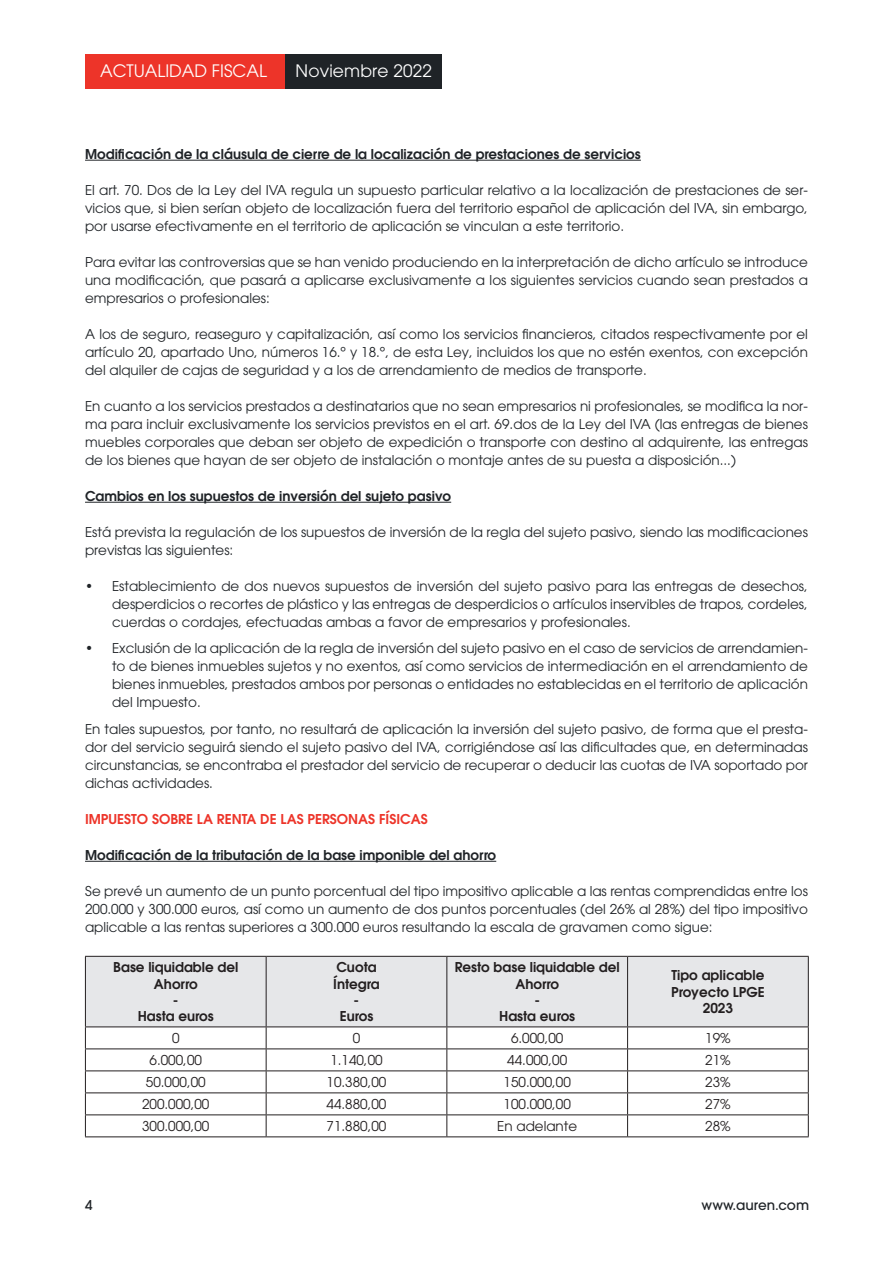
<style>
.page{position:relative;width:893px;height:1263px;background:#fff}
.page>*{position:absolute;margin:0;border:0;box-sizing:border-box;transform-origin:0 0}
.t1{font:17.1px "ITC Avant Garde Pro";color:#fff}
.t2{font:13.5px/18px "ITC Avant Garde Pro";color:#1f2327;text-align:justify}
.t3{font:600 13.5px "ITC Avant Garde Pro";color:#1f2327}
.t4{font:13.5px "ITC Avant Garde Pro";color:#231f20}
.t5{font:600 13.5px/16.2px "ITC Avant Garde Pro";color:#231f20;text-align:center}
.t6{font:600 13.5px "ITC Avant Garde Pro";color:#ed3429}
.t7{font:500 13.5px "ITC Avant Garde Pro";color:#1f2327}
</style>
<div class="page">
<div style="left:85px;top:54px;width:203px;height:35px;background:#ed3429"></div>
<div style="left:285px;top:54px;width:157px;height:35px;background:#1f2327"></div>
<hr style="left:85px;top:160px;width:556px;height:1px;background:#1f2327">
<hr style="left:85px;top:502px;width:366px;height:1px;background:#1f2327">
<hr style="left:85px;top:861px;width:411px;height:1px;background:#1f2327">
<div style="left:86px;top:957px;width:722px;height:69px;background:#e6e7e9"></div>
<hr style="left:85px;top:956px;width:181px;height:1px;background:#231f20">
<hr style="left:85px;top:957px;width:1px;height:69px;background:#231f20">
<hr style="left:266px;top:956px;width:181px;height:1px;background:#231f20">
<hr style="left:266px;top:957px;width:1px;height:69px;background:#231f20">
<hr style="left:447px;top:956px;width:181px;height:1px;background:#231f20">
<hr style="left:446px;top:957px;width:1px;height:69px;background:#231f20">
<hr style="left:628px;top:956px;width:181px;height:1px;background:#231f20">
<hr style="left:627px;top:957px;width:1px;height:69px;background:#231f20">
<hr style="left:808px;top:957px;width:1px;height:69px;background:#231f20">
<hr style="left:85px;top:1026px;width:181px;height:1px;background:#231f20">
<hr style="left:266px;top:1026px;width:181px;height:1px;background:#231f20">
<hr style="left:447px;top:1026px;width:181px;height:1px;background:#231f20">
<hr style="left:628px;top:1026px;width:181px;height:1px;background:#231f20">
<hr style="left:85px;top:1048px;width:181px;height:1px;background:#231f20">
<hr style="left:266px;top:1048px;width:181px;height:1px;background:#231f20">
<hr style="left:447px;top:1048px;width:181px;height:1px;background:#231f20">
<hr style="left:628px;top:1048px;width:181px;height:1px;background:#231f20">
<hr style="left:85px;top:1070px;width:181px;height:1px;background:#231f20">
<hr style="left:266px;top:1070px;width:181px;height:1px;background:#231f20">
<hr style="left:447px;top:1070px;width:181px;height:1px;background:#231f20">
<hr style="left:628px;top:1070px;width:181px;height:1px;background:#231f20">
<hr style="left:85px;top:1092px;width:181px;height:1px;background:#231f20">
<hr style="left:266px;top:1092px;width:181px;height:1px;background:#231f20">
<hr style="left:447px;top:1092px;width:181px;height:1px;background:#231f20">
<hr style="left:628px;top:1092px;width:181px;height:1px;background:#231f20">
<hr style="left:85px;top:1114px;width:181px;height:1px;background:#231f20">
<svg style="left:85px;top:1027px;width:1px;height:109px"></svg>
<hr style="left:266px;top:1114px;width:181px;height:1px;background:#231f20">
<svg style="left:266px;top:1027px;width:1px;height:109px"></svg>
<hr style="left:447px;top:1114px;width:181px;height:1px;background:#231f20">
<svg style="left:446px;top:1027px;width:1px;height:109px"></svg>
<hr style="left:628px;top:1114px;width:181px;height:1px;background:#231f20">
<svg style="left:627px;top:1027px;width:1px;height:109px"></svg>
<svg style="left:808px;top:1027px;width:1px;height:109px"></svg>
<hr style="left:85px;top:1136px;width:181px;height:1px;background:#231f20">
<hr style="left:266px;top:1136px;width:181px;height:1px;background:#231f20">
<hr style="left:447px;top:1136px;width:181px;height:1px;background:#231f20">
<hr style="left:628px;top:1136px;width:181px;height:1px;background:#231f20">
<p class="t1" style="left:100px;top:60px;width:168px">ACTUALIDAD FISCAL</p>
<p class="t1" style="left:296px;top:60px;width:138px">Noviembre 2022</p>
<p class="t3" style="left:85px;top:145px;width:557px">Modificación de la cláusula de cierre de la localización de prestaciones de servicios</p>
<p class="t2" style="left:85px;top:181px;width:724px">El art. 70. Dos de la Ley del IVA regula un supuesto particular relativo a la localización de prestaciones de ser&shy;vicios que, si bien serían objeto de localización fuera del territorio español de aplicación del IVA, sin embargo, por usarse efectivamente en el territorio de aplicación se vinculan a este territorio.</p>
<p class="t2" style="left:85px;top:253px;width:724px">Para evitar las controversias que se han venido produciendo en la interpretación de dicho artículo se introduce una modificación, que pasará a aplicarse exclusivamente a los siguientes servicios cuando sean prestados a empresarios o profesionales:</p>
<p class="t2" style="left:85px;top:325px;width:724px">A los de seguro, reaseguro y capitalización, así como los servicios financieros, citados respectivamente por el artículo 20, apartado Uno, números 16.º y 18.º, de esta Ley, incluidos los que no estén exentos, con excepción del alquiler de cajas de seguridad y a los de arrendamiento de medios de transporte.</p>
<p class="t2" style="left:85px;top:397px;width:724px">En cuanto a los servicios prestados a destinatarios que no sean empresarios ni profesionales, se modifica la nor&shy;ma para incluir exclusivamente los servicios previstos en el art. 69.dos de la Ley del IVA (las entregas de bienes muebles corporales que deban ser objeto de expedición o transporte con destino al adquirente, las entregas de los bienes que hayan de ser objeto de instalación o montaje antes de su puesta a disposición...)</p>
<p class="t3" style="left:85px;top:487px;width:368px">Cambios en los supuestos de inversión del sujeto pasivo</p>
<p class="t2" style="left:85px;top:523px;width:724px">Está prevista la regulación de los supuestos de inversión de la regla del sujeto pasivo, siendo las modificaciones previstas las siguientes:</p>
<p class="t2" style="left:112px;top:577px;width:697px;text-indent:-27px">• Establecimiento de dos nuevos supuestos de inversión del sujeto pasivo para las entregas de desechos, desperdicios o recortes de plástico y las entregas de desperdicios o artículos inservibles de trapos, cordeles, cuerdas o cordajes, efectuadas ambas a favor de empresarios y profesionales.</p>
<p class="t2" style="left:112px;top:639px;width:697px;text-indent:-27px">• Exclusión de la aplicación de la regla de inversión del sujeto pasivo en el caso de servicios de arrendamien&shy;to de bienes inmuebles sujetos y no exentos, así como servicios de intermediación en el arrendamiento de bienes inmuebles, prestados ambos por personas o entidades no establecidas en el territorio de aplicación del Impuesto.</p>
<p class="t2" style="left:85px;top:720px;width:724px">En tales supuestos, por tanto, no resultará de aplicación la inversión del sujeto pasivo, de forma que el presta&shy;dor del servicio seguirá siendo el sujeto pasivo del IVA, corrigiéndose así las dificultades que, en determinadas circunstancias, se encontraba el prestador del servicio de recuperar o deducir las cuotas de IVA soportado por dichas actividades.</p>
<p class="t6" style="left:85px;top:810px;width:344px">IMPUESTO SOBRE LA RENTA DE LAS PERSONAS FÍSICAS</p>
<p class="t3" style="left:85px;top:846px;width:413px">Modificación de la tributación de la base imponible del ahorro</p>
<p class="t2" style="left:85px;top:882px;width:724px">Se prevé un aumento de un punto porcentual del tipo impositivo aplicable a las rentas comprendidas entre los 200.000 y 300.000 euros, así como un aumento de dos puntos porcentuales (del 26% al 28%) del tipo impositivo aplicable a las rentas superiores a 300.000 euros resultando la escala de gravamen como sigue:</p>
<p class="t5" style="left:113px;top:959px;width:127px">Base liquidable del<br>Ahorro<br>-<br>Hasta euros</p>
<p class="t5" style="left:333px;top:959px;width:48px">Cuota<br>Íntegra -<br>Euros</p>
<p class="t5" style="left:455px;top:959px;width:166px">Resto base liquidable del<br>Ahorro<br>-<br>Hasta euros</p>
<p class="t5" style="left:671px;top:967px;width:95px">Tipo aplicable<br>Proyecto LPGE<br>2023</p>
<p class="t4" style="left:172px;top:1029px;width:9px">0</p>
<p class="t4" style="left:353px;top:1029px;width:9px">0</p>
<p class="t4" style="left:511px;top:1029px;width:54px">6.000,00</p>
<p class="t4" style="left:705px;top:1029px;width:27px">19%</p>
<p class="t4" style="left:150px;top:1051px;width:54px">6.000,00</p>
<p class="t4" style="left:330px;top:1051px;width:54px">1.140,00</p>
<p class="t4" style="left:507px;top:1051px;width:61px">44.000,00</p>
<p class="t4" style="left:705px;top:1051px;width:27px">21%</p>
<p class="t4" style="left:146px;top:1073px;width:61px">50.000,00</p>
<p class="t4" style="left:327px;top:1073px;width:61px">10.380,00</p>
<p class="t4" style="left:504px;top:1073px;width:69px">150.000,00</p>
<p class="t4" style="left:705px;top:1073px;width:27px">23%</p>
<p class="t4" style="left:142px;top:1095px;width:69px">200.000,00</p>
<p class="t4" style="left:327px;top:1095px;width:61px">44.880,00</p>
<p class="t4" style="left:504px;top:1095px;width:69px">100.000,00</p>
<p class="t4" style="left:705px;top:1095px;width:27px">27%</p>
<p class="t4" style="left:142px;top:1117px;width:69px">300.000,00</p>
<p class="t4" style="left:327px;top:1117px;width:61px">71.880,00</p>
<p class="t4" style="left:497px;top:1117px;width:81px">En adelante</p>
<p class="t4" style="left:705px;top:1117px;width:27px">28%</p>
<p class="t7" style="left:85px;top:1197px;width:9px">4</p>
<p class="t7" style="left:702px;top:1197px;width:109px">www.auren.com</p>
</div>
